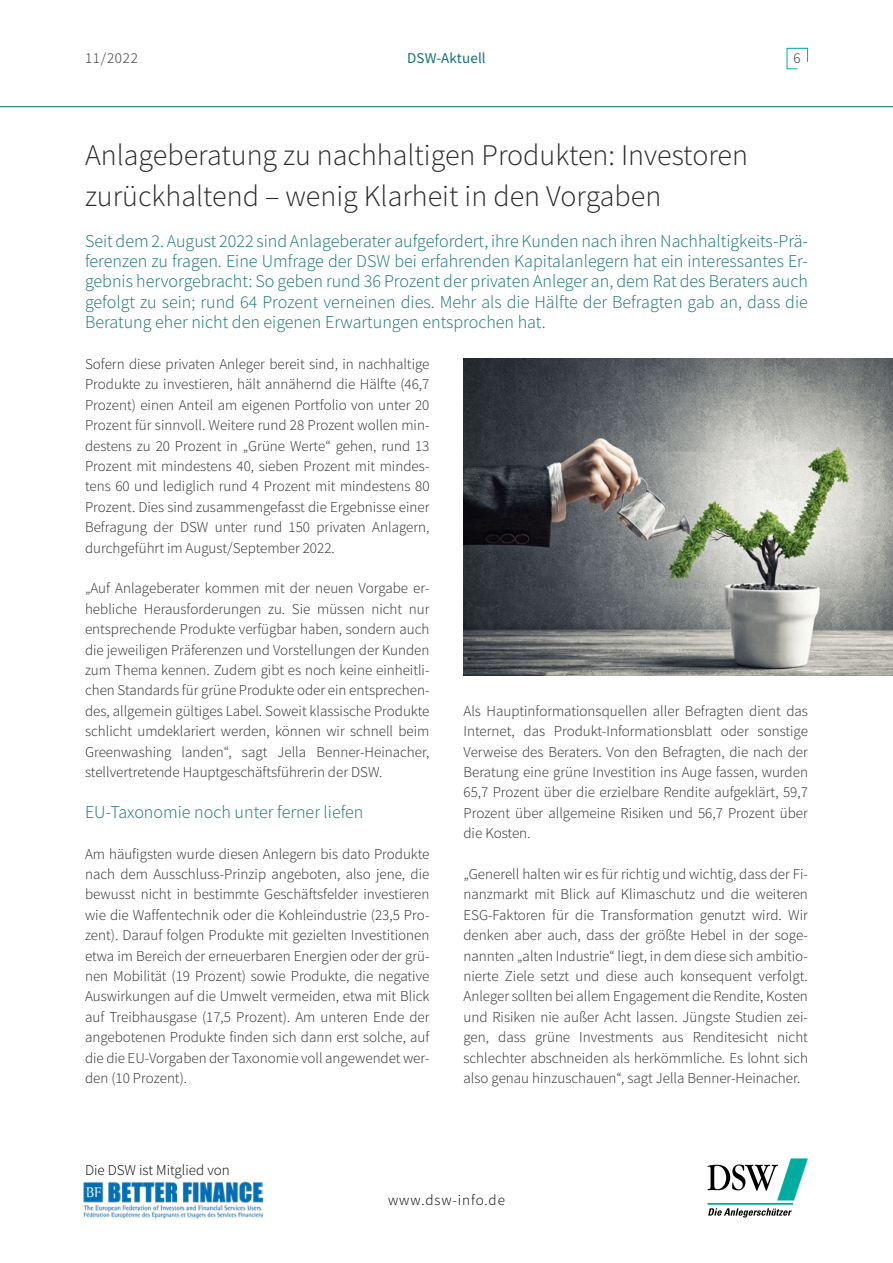
<style>
.page{position:relative;width:893px;height:1263px;background:#fff}
.page>*{position:absolute;margin:0;border:0;box-sizing:border-box;transform-origin:0 0}
.t1{font:300 30px/40.8px "Source Sans Pro";color:#282827}
.t2{font:300 18px/20.4px "Source Sans Pro";color:#137270;text-align:justify}
.t3{font:300 15px/20.4px "Source Sans Pro";color:#282827;text-align:justify}
.t4{font:300 15px "Source Sans Pro";color:#000}
.t5{font:300 15px "Source Sans Pro";letter-spacing:.06em;color:#000}
.t6{font:15px "Source Sans Pro";letter-spacing:.01em;color:#137270}
</style>
<div class="page">
<svg style="left:707px;top:1158px;width:101px;height:59px"></svg>
<svg style="left:786px;top:48px;width:22px;height:22px"></svg>
<hr style="left:0;top:106px;width:893px;height:1px;background:#076b69">
<img style="left:83px;top:1182px;width:180px;height:37px">
<img style="left:463px;top:359px;width:430px;height:316px">
<p class="t3" style="left:85px;top:48px;width:54px">11/2022</p>
<p class="t6" style="left:407px;top:48px;width:80px">DSW-Aktuell</p>
<p class="t3" style="left:794px;top:48px;width:9px">6</p>
<h1 class="t1" style="left:85px;top:135px;width:664px">Anlageberatung zu nachhaltigen Produkten: Investoren zurückhaltend – wenig Klarheit in den Vorgaben</h1>
<p class="t2" style="left:85px;top:230px;width:724px">Seit dem 2. August 2022 sind Anlageberater aufgefordert, ihre Kunden nach ihren Nachhaltigkeits-Prä&shy;ferenzen zu fragen. Eine Umfrage der DSW bei erfahrenden Kapitalanlegern hat ein interessantes Er&shy;gebnis hervorgebracht: So geben rund 36 Prozent der privaten Anleger an, dem Rat des Beraters auch gefolgt zu sein; rund 64 Prozent verneinen dies. Mehr als die Hälfte der Befragten gab an, dass die Beratung eher nicht den eigenen Erwartungen entsprochen hat.</p>
<p class="t3" style="left:85px;top:354px;width:346px">Sofern diese privaten Anleger bereit sind, in nachhaltige Produkte zu investieren, hält annähernd die Hälfte (46,7<br>Prozent) einen Anteil am eigenen Portfolio von unter 20<br>Prozent für sinnvoll. Weitere rund 28 Prozent wollen min&shy;destens zu 20 Prozent in „Grüne Werte“ gehen, rund 13<br>Prozent mit mindestens 40, sieben Prozent mit mindes&shy;tens 60 und lediglich rund 4 Prozent mit mindestens 80<br>Prozent. Dies sind zusammengefasst die Ergebnisse einer Befragung der DSW unter rund 150 privaten Anlagern, durchgeführt im August/September 2022.</p>
<p class="t3" style="left:85px;top:578px;width:346px">„Auf Anlageberater kommen mit der neuen Vorgabe er&shy;hebliche Herausforderungen zu. Sie müssen nicht nur entsprechende Produkte verfügbar haben, sondern auch die jeweiligen Präferenzen und Vorstellungen der Kunden zum Thema kennen. Zudem gibt es noch keine einheitli&shy;chen Standards für grüne Produkte oder ein entsprechen&shy;des, allgemein gültiges Label. Soweit klassische Produkte schlicht umdeklariert werden, können wir schnell beim Greenwashing landen“, sagt Jella Benner-Heinacher, stellvertretende Hauptgeschäftsführerin der DSW.</p>
<p class="t2" style="left:85px;top:802px;width:280px">EU-Taxonomie noch unter ferner liefen</p>
<p class="t3" style="left:85px;top:843px;width:346px">Am häufigsten wurde diesen Anlegern bis dato Produkte nach dem Ausschluss-Prinzip angeboten, also jene, die bewusst nicht in bestimmte Geschäftsfelder investieren wie die Waffentechnik oder die Kohleindustrie (23,5 Pro&shy;zent). Darauf folgen Produkte mit gezielten Investitionen etwa im Bereich der erneuerbaren Energien oder der grü&shy;nen Mobilität (19 Prozent) sowie Produkte, die negative Auswirkungen auf die Umwelt vermeiden, etwa mit Blick auf Treibhausgase (17,5 Prozent). Am unteren Ende der angebotenen Produkte finden sich dann erst solche, auf die die EU-Vorgaben der Taxonomie voll angewendet wer&shy;den (10 Prozent).</p>
<p class="t4" style="left:85px;top:1161px;width:146px">Die DSW ist Mitglied von</p>
<p class="t3" style="left:463px;top:701px;width:346px">Als Hauptinformationsquellen aller Befragten dient das Internet, das Produkt-Informationsblatt oder sonstige Verweise des Beraters. Von den Befragten, die nach der Beratung eine grüne Investition ins Auge fassen, wurden 65,7 Prozent über die erzielbare Rendite aufgeklärt, 59,7<br>Prozent über allgemeine Risiken und 56,7 Prozent über die Kosten.</p>
<p class="t3" style="left:463px;top:864px;width:346px">„Generell halten wir es für richtig und wichtig, dass der Fi&shy;nanzmarkt mit Blick auf Klimaschutz und die weiteren ESG-Faktoren für die Transformation genutzt wird. Wir denken aber auch, dass der größte Hebel in der soge&shy;nannten „alten Industrie“ liegt, in dem diese sich ambitio&shy;nierte Ziele setzt und diese auch konsequent verfolgt.<br>Anleger sollten bei allem Engagement die Rendite, Kosten und Risiken nie außer Acht lassen. Jüngste Studien zei&shy;gen, dass grüne Investments aus Renditesicht nicht schlechter abschneiden als herkömmliche. Es lohnt sich also genau hinzuschauen“, sagt Jella Benner-Heinacher.</p>
<p class="t5" style="left:388px;top:1191px;width:118px">www.dsw-info.de</p>
</div>
